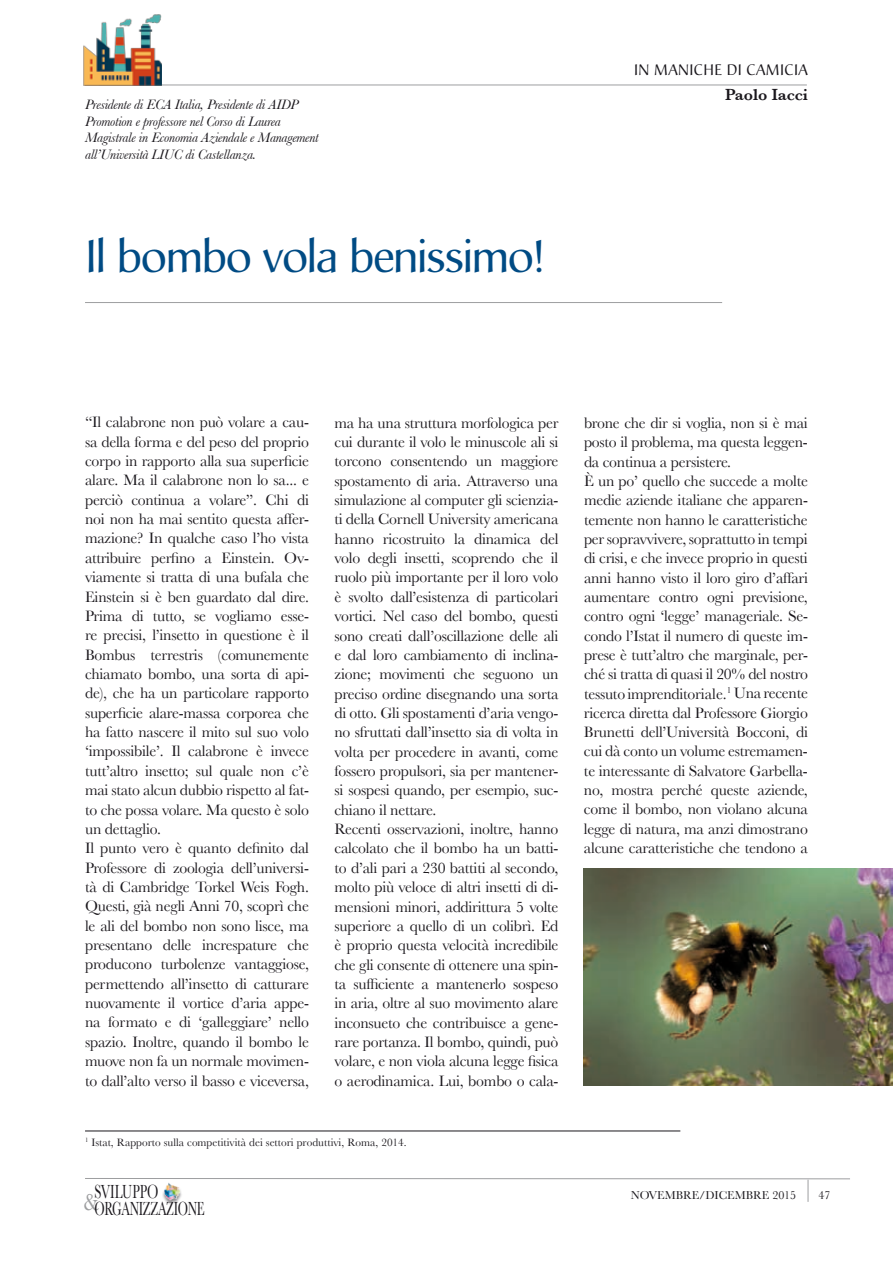
<style>
.page{position:relative;width:893px;height:1263px;background:#fff}
.page>*{position:absolute;margin:0;border:0;box-sizing:border-box;transform-origin:0 0}
.t1{font:45px "Christiana";letter-spacing:-.03em;color:#004b84}
.t2{font:24.6px "Baskerville";color:#9d9ea0;scale:.9 1}
.t3{font:19.95px/17.2px "Baskerville";letter-spacing:-.03em;color:#1a171c;scale:.65 1}
.t4{font:600 16.5px "Baskerville";letter-spacing:-.005em;color:#1a171c}
.t5{font:15.75px/19.4px "Baskerville";letter-spacing:-.015em;color:#1a171c}
.t6{font:15px "Christiana";letter-spacing:.02em;color:#1a171c}
.t7{font:italic 14.25px/16.5px "Baskerville";letter-spacing:-.015em;color:#1a171c}
.t8{font:12px "Baskerville";letter-spacing:-.005em;color:#1a171c}
.t9{font:11.25px "Baskerville";color:#1a171c}
</style>
<div class="page">
<hr style="left:85px;top:85px;width:722px;height:1px;background:#9d9ea0">
<img style="left:162px;top:1183px;width:20px;height:21px">
<img style="left:84px;top:14px;width:78px;height:71px">
<svg style="left:808px;top:1180px;width:1px;height:22px"></svg>
<hr style="left:85px;top:1178px;width:765px;height:1px;background:#9d9ea0">
<hr style="left:85px;top:302px;width:637px;height:1px;background:#9d9ea0">
<img style="left:584px;top:869px;width:309px;height:216px">
<hr style="left:85px;top:1131px;width:595px;height:1px;background:#1a171c">
<p class="t7" style="left:85px;top:96px;width:235px">Presidente di ECA Italia, Presidente di AIDP Promotion e professore nel Corso di Laurea Magistrale in Economia Aziendale e Management all’Università LIUC di Castellanza.</p>
<h1 class="t1" style="left:85px;top:229px;width:459px">I l bombo vola benissimo!</h1>
<p class="t6" style="left:634px;top:61px;width:175px">in maniche di camicia</p>
<p class="t4" style="left:725px;top:85px;width:84px">Paolo Iacci</p>
<p class="t5" style="left:85px;top:412px;width:225px">“Il calabrone non può volare a cau&shy;sa della forma e del peso del proprio corpo in rapporto alla sua superficie alare. Ma il calabrone non lo sa... e perciò continua a volare”. Chi di noi non ha mai sentito questa affer&shy;mazione? In qualche caso l’ho vista attribuire perfino a Einstein. Ov&shy;viamente si tratta di una bufala che Einstein si è ben guardato dal dire.<br>Prima di tutto, se vogliamo esse&shy;re precisi, l’insetto in questione è il Bombus terrestris (comunemente chiamato bombo, una sorta di api&shy;de), che ha un particolare rapporto superficie alare-massa corporea che ha fatto nascere il mito sul suo volo ‘impossibile’. Il calabrone è invece tutt’altro insetto; sul quale non c’è mai stato alcun dubbio rispetto al fat&shy;to che possa volare. Ma questo è solo un dettaglio.<br>Il punto vero è quanto definito dal Professore di zoologia dell’universi&shy;tà di Cambridge Torkel Weis Fogh.<br>Questi, già negli Anni 70, scoprì che le ali del bombo non sono lisce, ma presentano delle increspature che producono turbolenze vantaggiose, permettendo all’insetto di catturare nuovamente il vortice d’aria appe&shy;na formato e di ‘galleggiare’ nello spazio. Inoltre, quando il bombo le muove non fa un normale movimen&shy;to dall’alto verso il basso e viceversa,</p>
<p class="t5" style="left:334px;top:413px;width:225px">ma ha una struttura morfologica per cui durante il volo le minuscole ali si torcono consentendo un maggiore spostamento di aria. Attraverso una simulazione al computer gli scienzia&shy;ti della Cornell University americana hanno ricostruito la dinamica del volo degli insetti, scoprendo che il ruolo più importante per il loro volo è svolto dall’esistenza di particolari vortici. Nel caso del bombo, questi sono creati dall’oscillazione delle ali e dal loro cambiamento di inclina&shy;zione; movimenti che seguono un preciso ordine disegnando una sorta di otto. Gli spostamenti d’aria vengo&shy;no sfruttati dall’insetto sia di volta in volta per procedere in avanti, come fossero propulsori, sia per mantener&shy;si sospesi quando, per esempio, suc&shy;chiano il nettare.<br>Recenti osservazioni, inoltre, hanno calcolato che il bombo ha un batti&shy;to d’ali pari a 230 battiti al secondo, molto più veloce di altri insetti di di&shy;mensioni minori, addirittura 5 volte superiore a quello di un colibrì. Ed è proprio questa velocità incredibile che gli consente di ottenere una spin&shy;ta sufficiente a mantenerlo sospeso in aria, oltre al suo movimento alare inconsueto che contribuisce a gene&shy;rare portanza. Il bombo, quindi, può volare, e non viola alcuna legge fisica o aerodinamica. Lui, bombo o cala-</p>
<p class="t5" style="left:584px;top:413px;width:225px">brone che dir si voglia, non si è mai posto il problema, ma questa leggen&shy;da continua a persistere.<br>È un po’ quello che succede a molte medie aziende italiane che apparen&shy;temente non hanno le caratteristiche per sopravvivere, soprattutto in tempi di crisi, e che invece proprio in questi anni hanno visto il loro giro d’affari aumentare contro ogni previsione, contro ogni ‘legge’ manageriale. Se&shy;condo l’Istat il numero di queste im&shy;prese è tutt’altro che marginale, per&shy;ché si tratta di quasi il 20% del nostro tessuto imprenditoriale.<sup>1</sup> Una recente ricerca diretta dal Professore Giorgio Brunetti dell’Università Bocconi, di cui dà conto un volume estremamen&shy;te interessante di Salvatore Garbella&shy;no, mostra perché queste aziende, come il bombo, non violano alcuna legge di natura, ma anzi dimostrano alcune caratteristiche che tendono a</p>
<p class="t9" style="left:85px;top:1136px;width:323px"><sup>1</sup> Istat, Rapporto sulla competitività dei settori produttivi, Roma, 2014.</p>
<p class="t3" style="left:95px;top:1183px;width:171px">SVILUPPO<br>ORGANIZZAZIONE</p>
<h2 class="t2" style="left:83px;top:1187px;width:19px">&amp;</h2>
<p class="t8" style="left:631px;top:1188px;width:167px">Novembre/dicembre 2015</p>
<p class="t8" style="left:819px;top:1187px;width:13px">47</p>
</div>
